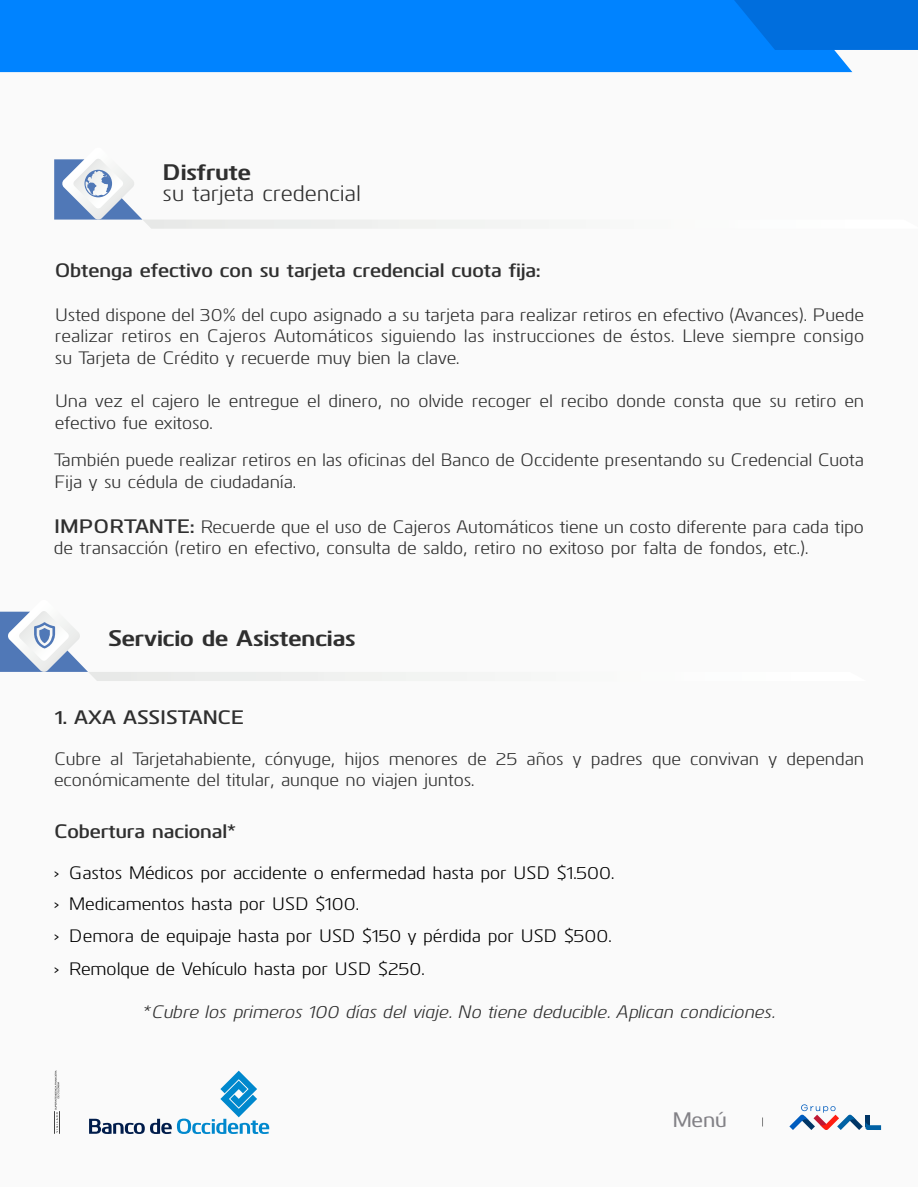
<style>
.page{position:relative;width:918px;height:1188px;background:#fff}
.page>*{position:absolute;margin:0;border:0;box-sizing:border-box;transform-origin:0 0}
.t1{font:700 22.5px "Kuro";color:#2f2f2f}
.t2{font:22.5px "Kuro";color:#2f2f2f}
.t3{font:500 21px "Kuro";color:#828186}
.t4{font:600 19.5px "Kuro";color:#2f2f2f}
.t5{font:18px/21.6px "Kuro";color:#2f2f2f}
.t6{font:18px/31.5px "Kuro";color:#000}
.t7{font:italic 18px "Kuro";color:#2f2f2f}
.s1{font-weight:600;font-size:19.5px}
</style>
<div class="page">
<div style="left:0;top:1px;width:918px;height:1186px;background:#fafafa"></div>
<svg style="left:89px;top:1071px;width:180px;height:63px"></svg>
<svg style="left:54px;top:1070px;width:6px;height:64px"></svg>
<svg style="left:789px;top:1104px;width:92px;height:26px"></svg>
<div style="left:0;top:0;width:852px;height:72px;background:#0083ff"></div>
<svg style="left:734px;top:0;width:184px;height:50px;background:#0070e0"></svg>
<svg style="left:0;top:611px;width:324px;height:70px"></svg>
<svg style="left:54px;top:159px;width:324px;height:70px"></svg>
<p class="t1" style="left:163px;top:156px;width:90px">Disfrute</p>
<p class="t2" style="left:163px;top:177px;width:200px">su tarjeta credencial</p>
<p class="t4" style="left:55px;top:256px;width:487px">Obtenga efectivo con su tarjeta credencial cuota fija:</p>
<p class="t5" style="left:55px;top:302px;width:811px;text-align:justify">Usted dispone del 30% del cupo asignado a su tarjeta para realizar retiros en efectivo (Avances). Puede realizar retiros en Cajeros Automáticos siguiendo las instrucciones de éstos. Lleve siempre consigo su Tarjeta de Crédito y recuerde muy bien la clave.</p>
<p class="t5" style="left:55px;top:389px;width:811px">Una vez el cajero le entregue el dinero, no olvide recoger el recibo donde consta que su retiro en efectivo fue exitoso.</p>
<p class="t5" style="left:54px;top:448px;width:811px">También puede realizar retiros en las oficinas del Banco de Occidente presentando su Credencial Cuota<br>Fija y su cédula de ciudadanía.</p>
<p class="t5" style="left:54px;top:514px;width:811px"><span class="s1">IMPORTANTE:</span> Recuerde que el uso de Cajeros Automáticos tiene un costo diferente para cada tipo de transacción (retiro en efectivo, consulta de saldo, retiro no exitoso por falta de fondos, etc.).</p>
<p class="t1" style="left:108px;top:622px;width:249px">Servicio de Asistencias</p>
<p class="t4" style="left:55px;top:703px;width:191px">1. AXA ASSISTANCE</p>
<p class="t5" style="left:54px;top:746px;width:812px">Cubre al Tarjetahabiente, cónyuge, hijos menores de 25 años y padres que convivan y dependan económicamente del titular, aunque no viajen juntos.</p>
<p class="t4" style="left:54px;top:817px;width:184px">Cobertura nacional*</p>
<p class="t6" style="left:54px;top:855px;width:562px">› Gastos Médicos por accidente o enfermedad hasta por USD $1.500. › Medicamentos hasta por USD $100.<br>› Demora de equipaje hasta por USD $150 y pérdida por USD $500.</p>
<p class="t6" style="left:54px;top:952px;width:372px">› Remolque de Vehículo hasta por USD $250.</p>
<p class="t7" style="left:144px;top:998px;width:633px">*Cubre los primeros 100 días del viaje. No tiene deducible. Aplican condiciones.</p>
<p class="t3" style="left:672px;top:1105px;width:56px">Menú</p>
</div>
